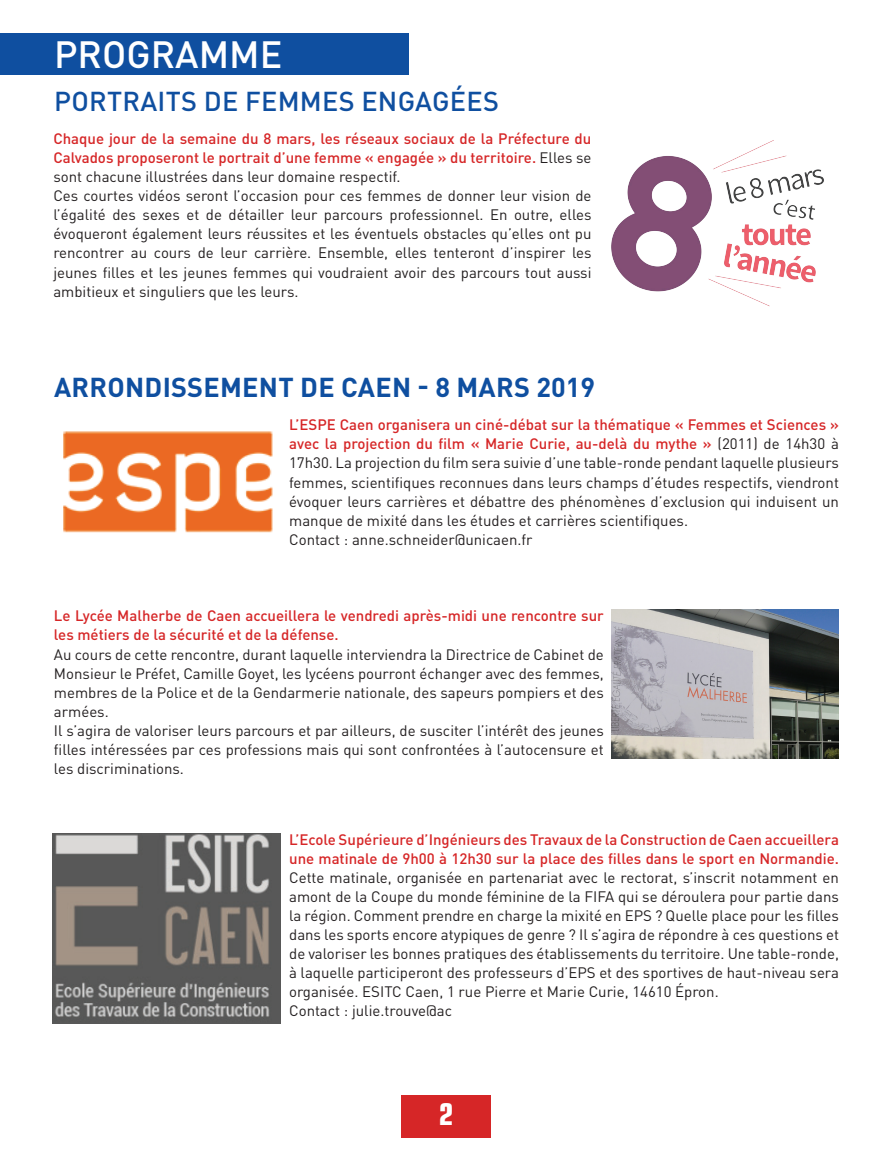
<style>
.page{position:relative;width:893px;height:1149px;background:#fff}
.page>*{position:absolute;margin:0;border:0;box-sizing:border-box;transform-origin:0 0}
.t1{font:500 37.5px "DIN Pro";color:#fff}
.t2{font:700 condensed 30px "Eurostile LT Std";color:#fff}
.t3{font:700 27px "DIN Pro";letter-spacing:.01em;color:#0f4fa0}
.t4{font:500 27px "DIN Pro";color:#0f4fa0}
.t5{font:15px/19px "DIN Pro";color:#231f20}
.t6{font:500 15px/19px "DIN Pro";color:#d62627}
.s1{font-weight:500;color:#d62627}
</style>
<div class="page">
<div style="left:0;top:33px;width:408px;height:41px;background:#0f4fa0"></div>
<img style="left:63px;top:431px;width:210px;height:102px">
<img style="left:53px;top:833px;width:227px;height:189px">
<img style="left:612px;top:609px;width:227px;height:148px">
<img style="left:611px;top:140px;width:213px;height:167px">
<div style="left:402px;top:1094px;width:89px;height:43px;background:#d62627"></div>
<h1 class="t1" style="left:54px;top:29px;width:230px">PROGRAMME</h1>
<h3 class="t4" style="left:54px;top:83px;width:34px">Portrait</h3>
<h3 class="t4" style="left:181px;top:83px;width:100px">s de femme</h3>
<h3 class="t4" style="left:339px;top:83px;width:41px">s engag</h3>
<h3 class="t4" style="left:450px;top:83px;width:51px">ées</h3>
<p class="t5" style="left:53px;top:128px;width:540px"><span class="s1">Chaque jour de la semaine du 8 mars, les réseaux sociaux de la Préfecture du Calvados proposeront le portrait d’une femme « engagée » du territoire.</span> Elles se sont chacune illustrées dans leur domaine respectif.<br>Ces courtes vidéos seront l’occasion pour ces femmes de donner leur vision de l’égalité des sexes et de détailler leur parcours professionnel. En outre, elles évoqueront également leurs réussites et les éventuels obstacles qu’elles ont pu rencontrer au cours de leur carrière. Ensemble, elles tenteront d’inspirer les jeunes filles et les jeunes femmes qui voudraient avoir des parcours tout aussi ambitieux et singuliers que les leurs.</p>
<h3 class="t3" style="left:54px;top:369px;width:421px">ARRONDISSEMENT DE CAEN - 8 MARS</h3>
<h3 class="t3" style="left:536px;top:369px;width:60px">2019</h3>
<p class="t5" style="left:289px;top:414px;width:551px"><span class="s1">L’ESPE Caen organisera un ciné-débat sur la thématique « Femmes et Sciences » avec la projection du film « Marie Curie, au-delà du mythe »</span> (2011) de 14h30 à 17h30. La projection du film sera suivie d’une table-ronde pendant laquelle plusieurs femmes, scientifiques reconnues dans leurs champs d’études respectifs, viendront évoquer leurs carrières et débattre des phénomènes d’exclusion qui induisent un manque de mixité dans les études et carrières scientifiques.<br>Contact : anne.schneider@unicaen.fr</p>
<p class="t6" style="left:54px;top:605px;width:551px">Le Lycée Malherbe de Caen accueillera le vendredi après-midi une rencontre sur les métiers de la sécurité et de la défense.</p>
<p class="t5" style="left:54px;top:643px;width:551px">Au cours de cette rencontre, durant laquelle interviendra la Directrice de Cabinet de Monsieur le Préfet, Camille Goyet, les lycéens pourront échanger avec des femmes, membres de la Police et de la Gendarmerie nationale, des sapeurs pompiers et des armées.<br>Il s’agira de valoriser leurs parcours et par ailleurs, de susciter l’intérêt des jeunes filles intéressées par ces professions mais qui sont confrontées à l’autocensure et les discriminations.</p>
<p class="t6" style="left:289px;top:828px;width:551px">L’Ecole Supérieure d’Ingénieurs des Travaux de la Construction de Caen accueillera une matinale de 9h00 à 12h30 sur la place des filles dans le sport en Normandie.</p>
<p class="t5" style="left:289px;top:866px;width:551px">Cette matinale, organisée en partenariat avec le rectorat, s’inscrit notamment en amont de la Coupe du monde féminine de la FIFA qui se déroulera pour partie dans la région. Comment prendre en charge la mixité en EPS ? Quelle place pour les filles dans les sports encore atypiques de genre ? Il s’agira de répondre à ces questions et de valoriser les bonnes pratiques des établissements du territoire. Une table-ronde, à laquelle participeront des professeurs d’EPS et des sportives de haut-niveau sera organisée. ESITC Caen, 1 rue Pierre et Marie Curie, 14610 Épron.<br>Contact : julie.trouve@ac</p>
<h2 class="t2" style="left:439px;top:1095px;width:16px">2</h2>
</div>
